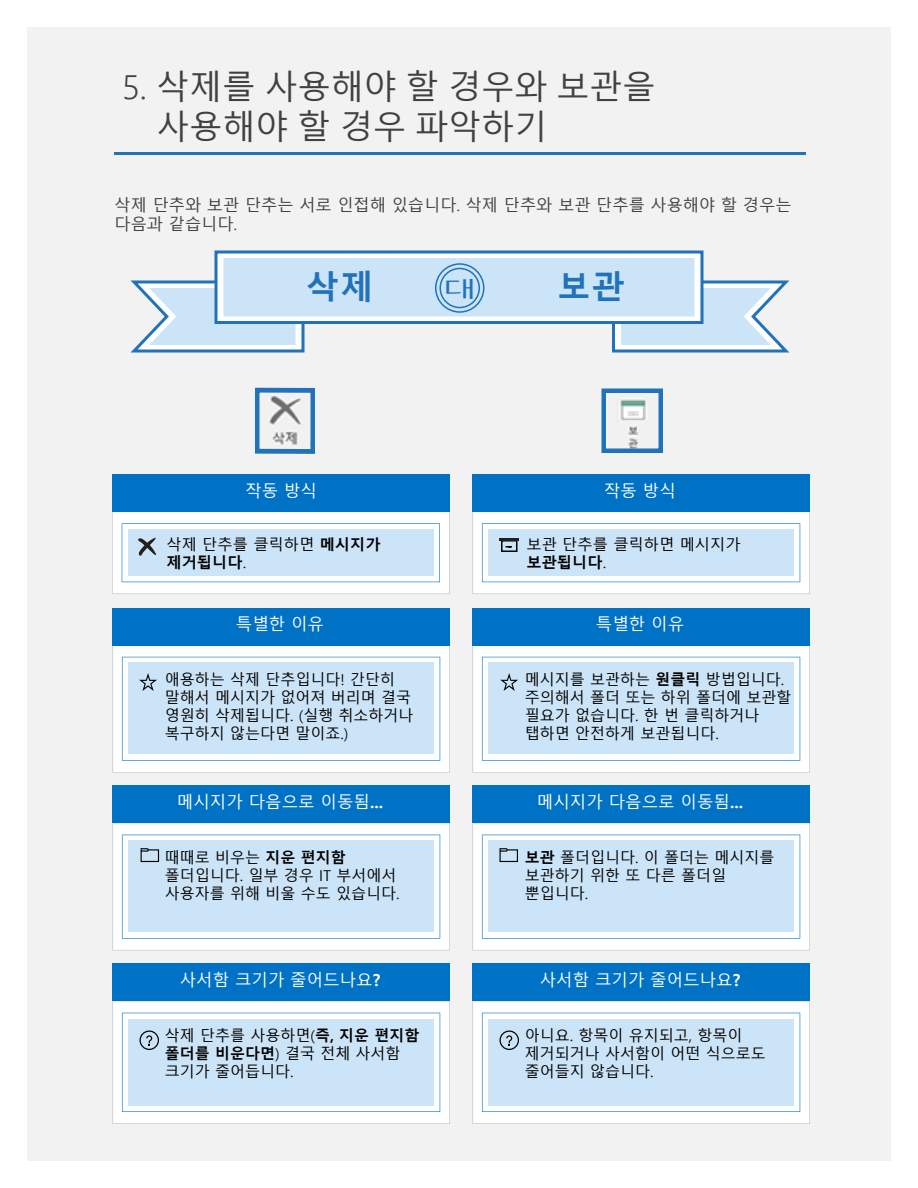
<style>
.page{position:relative;width:918px;height:1188px;background:#fff}
.page>*{position:absolute;margin:0;border:0;box-sizing:border-box;transform-origin:0 0}
.t1{font:33px/39.6px "Malgun Gothic";color:#414042}
.t2{font:700 33px "Malgun Gothic";color:#2172b9}
.t3{font:21px "Malgun Gothic";color:#2172b9;scale:1.66 1}
.t4{font:16.5px "Malgun Gothic";color:#fff}
.t5{font:16.2px/19.5px "Malgun Gothic";color:#414042}
.t6{font:15px/18px "Malgun Gothic";color:#000}
.s1{font-weight:300}
.s2{font-weight:700}
</style>
<div class="page">
<div style="left:27px;top:27px;width:864px;height:1134px;background:#f2f2f2"></div>
<hr style="left:115px;top:152px;width:691px;height:3px;background:#2172b9">
<div style="left:214px;top:250px;width:490px;height:74px;background:#fff;border:3px solid #2172b9"></div>
<svg style="left:130px;top:258px;width:660px;height:95px"></svg>
<div style="left:435px;top:263px;width:49px;height:50px;border:2px solid #2172b9;border-radius:50%"></div>
<div style="left:440px;top:268px;width:40px;height:40px;border:2px solid #2172b9;border-radius:50%"></div>
<svg style="left:255px;top:387px;width:60px;height:67px"></svg>
<div style="left:112px;top:474px;width:338px;height:38px;background:#0072c6"></div>
<div style="left:112px;top:963px;width:338px;height:38px;background:#0072c6"></div>
<div style="left:112px;top:785px;width:338px;height:38px;background:#0072c6"></div>
<div style="left:112px;top:608px;width:338px;height:37px;background:#0072c6"></div>
<svg style="left:112px;top:512px;width:338px;height:82px"></svg>
<svg style="left:112px;top:645px;width:338px;height:128px"></svg>
<svg style="left:112px;top:823px;width:338px;height:127px"></svg>
<svg style="left:112px;top:1001px;width:338px;height:123px"></svg>
<svg style="left:601px;top:388px;width:62px;height:65px"></svg>
<div style="left:472px;top:474px;width:338px;height:38px;background:#0072c6"></div>
<div style="left:472px;top:608px;width:338px;height:37px;background:#0072c6"></div>
<div style="left:472px;top:785px;width:338px;height:38px;background:#0072c6"></div>
<div style="left:472px;top:963px;width:338px;height:38px;background:#0072c6"></div>
<svg style="left:472px;top:645px;width:338px;height:128px"></svg>
<svg style="left:472px;top:512px;width:338px;height:82px"></svg>
<svg style="left:472px;top:823px;width:338px;height:127px"></svg>
<svg style="left:472px;top:1001px;width:338px;height:123px"></svg>
<h1 class="t1" style="left:157px;top:68px;width:501px;text-indent:-34px"><span class="s1">5.</span> 삭제를 사용해야 할 경우와 보관을 사용해야 할 경우 파악하기</h1>
<p class="t5" style="left:115px;top:196px;width:679px">삭제 단추와 보관 단추는 서로 인접해 있습니다. 삭제 단추와 보관 단추를 사용해야 할 경우는 다음과 같습니다.</p>
<h1 class="t2" style="left:306px;top:268px;width:69px">삭제</h1>
<h2 class="t3" style="left:442px;top:277px;width:22px">대</h2>
<h1 class="t2" style="left:557px;top:267px;width:69px">보관</h1>
<p class="t4" style="left:245px;top:481px;width:73px">작동 방식</p>
<p class="t4" style="left:604px;top:481px;width:73px">작동 방식</p>
<p class="t6" style="left:166px;top:536px;width:216px">삭제 단추를 클릭하면 <span class="s2">메시지가 제거됩니다</span>.</p>
<p class="t6" style="left:526px;top:536px;width:216px">보관 단추를 클릭하면 메시지가 <span class="s2">보관됩니다</span>.</p>
<p class="t4" style="left:236px;top:615px;width:90px">특별한 이유</p>
<p class="t4" style="left:596px;top:615px;width:90px">특별한 이유</p>
<p class="t6" style="left:165px;top:671px;width:250px">애용하는 삭제 단추입니다! 간단히 말해서 메시지가 없어져 버리며 결국 영원히 삭제됩니다. (실행 취소하거나 복구하지 않는다면 말이죠.)</p>
<p class="t6" style="left:525px;top:671px;width:268px">메시지를 보관하는 <span class="s2">원클릭</span> 방법입니다. 주의해서 폴더 또는 하위 폴더에 보관할 필요가 없습니다. 한 번 클릭하거나 탭하면 안전하게 보관됩니다.</p>
<p class="t4" style="left:177px;top:793px;width:208px">메시지가 다음으로 이동됨<span class="s2">...</span></p>
<p class="t4" style="left:537px;top:793px;width:208px">메시지가 다음으로 이동됨<span class="s2">...</span></p>
<p class="t6" style="left:165px;top:849px;width:236px">때때로 비우는 <span class="s2">지운 편지함 </span>폴더입니다. 일부 경우 IT 부서에서 사용자를 위해 비울 수도 있습니다.</p>
<p class="t6" style="left:525px;top:849px;width:251px"><span class="s2">보관</span> 폴더입니다. 이 폴더는 메시지를 보관하기 위한 또 다른 폴더일 뿐입니다.</p>
<p class="t4" style="left:180px;top:971px;width:202px">사서함 크기가 줄어드나요<span class="s2">?</span></p>
<p class="t4" style="left:540px;top:971px;width:202px">사서함 크기가 줄어드나요<span class="s2">?</span></p>
<p class="t6" style="left:165px;top:1027px;width:256px">삭제 단추를 사용하면(<span class="s2">즉, 지운 편지함 폴더를 비운다면</span>) 결국 전체 사서함 크기가 줄어듭니다.</p>
<p class="t6" style="left:525px;top:1027px;width:242px">아니요. 항목이 유지되고, 항목이 제거되거나 사서함이 어떤 식으로도 줄어들지 않습니다.</p>
</div>
